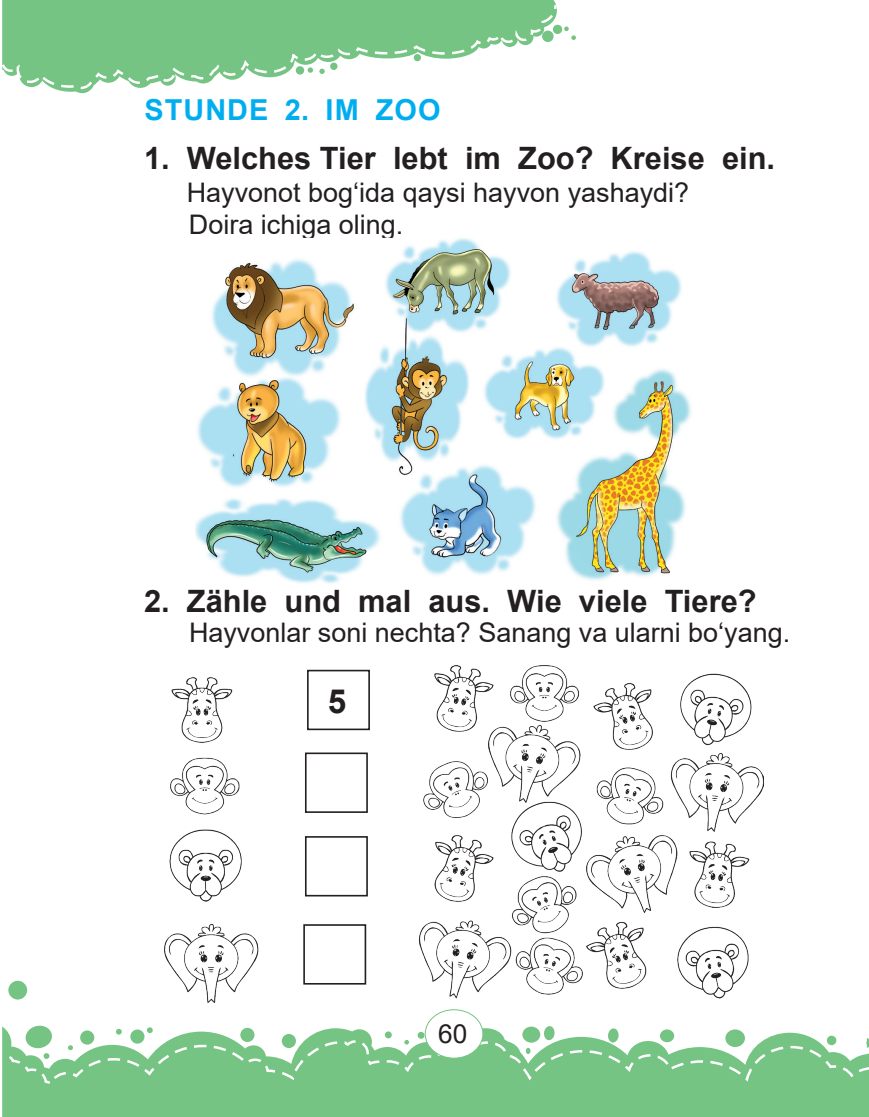
<style>
.page{position:relative;width:869px;height:1117px;background:#fff}
.page>*{position:absolute;margin:0;border:0;box-sizing:border-box;transform-origin:0 0}
.t1{font:700 33.25px "Arial";color:#231f20}
.t2{font:700 30.8px "Arial";color:#231f20}
.t3{font:700 28.88px "Arial";letter-spacing:.035em;color:#00aeef}
.t4{font:26.95px/32.2px "Arial";color:#231f20}
.t5{font:26.25px "Arial";color:#231f20}
</style>
<div class="page">
<svg style="left:2px;top:980px;width:866px;height:136px"></svg>
<svg style="left:2px;top:1036px;width:866px;height:49px"></svg>
<div style="left:552px;top:25px;width:10px;height:9px;background:#76c484;border-radius:50%"></div>
<svg style="left:564px;top:26px;width:11px;height:14px"></svg>
<svg style="left:2px;top:0;width:554px;height:93px;fill:#76c484"></svg>
<svg style="left:2px;top:3px;width:555px;height:87px"></svg>
<div style="left:425px;top:1009px;width:57px;height:48px;background:#fff;border-radius:50%"></div>
<div style="left:424px;top:1008px;width:59px;height:50px;border:1px solid #76c484;border-radius:50%"></div>
<img style="left:195px;top:238px;width:496px;height:346px">
<div style="left:307px;top:669px;width:63px;height:61px;border:2px solid #231f20"></div>
<img style="left:164px;top:677px;width:99px;height:325px">
<img style="left:413px;top:665px;width:350px;height:337px">
<div style="left:305px;top:752px;width:62px;height:60px;border:2px solid #231f20"></div>
<div style="left:305px;top:835px;width:62px;height:61px;border:2px solid #231f20"></div>
<div style="left:303px;top:924px;width:63px;height:60px;border:2px solid #231f20"></div>
<p class="t3" style="left:144px;top:89px;width:297px">STUNDE 2. IM ZOO</p>
<p class="t2" style="left:144px;top:137px;width:632px">1. Welches Tier lebt im Zoo? Kreise ein.</p>
<p class="t4" style="left:187px;top:176px;width:503px">Hayvonot bog‘ida qaysi hayvon yashaydi?<br>Doira ichiga oling.</p>
<p class="t2" style="left:144px;top:579px;width:614px">2. Zähle und mal aus. Wie viele Tiere?</p>
<p class="t4" style="left:189px;top:616px;width:602px">Hayvonlar soni nechta? Sanang va ularni bo‘yang.</p>
<p class="t1" style="left:327px;top:677px;width:20px">5</p>
<p class="t5" style="left:438px;top:1015px;width:31px">60</p>
</div>
